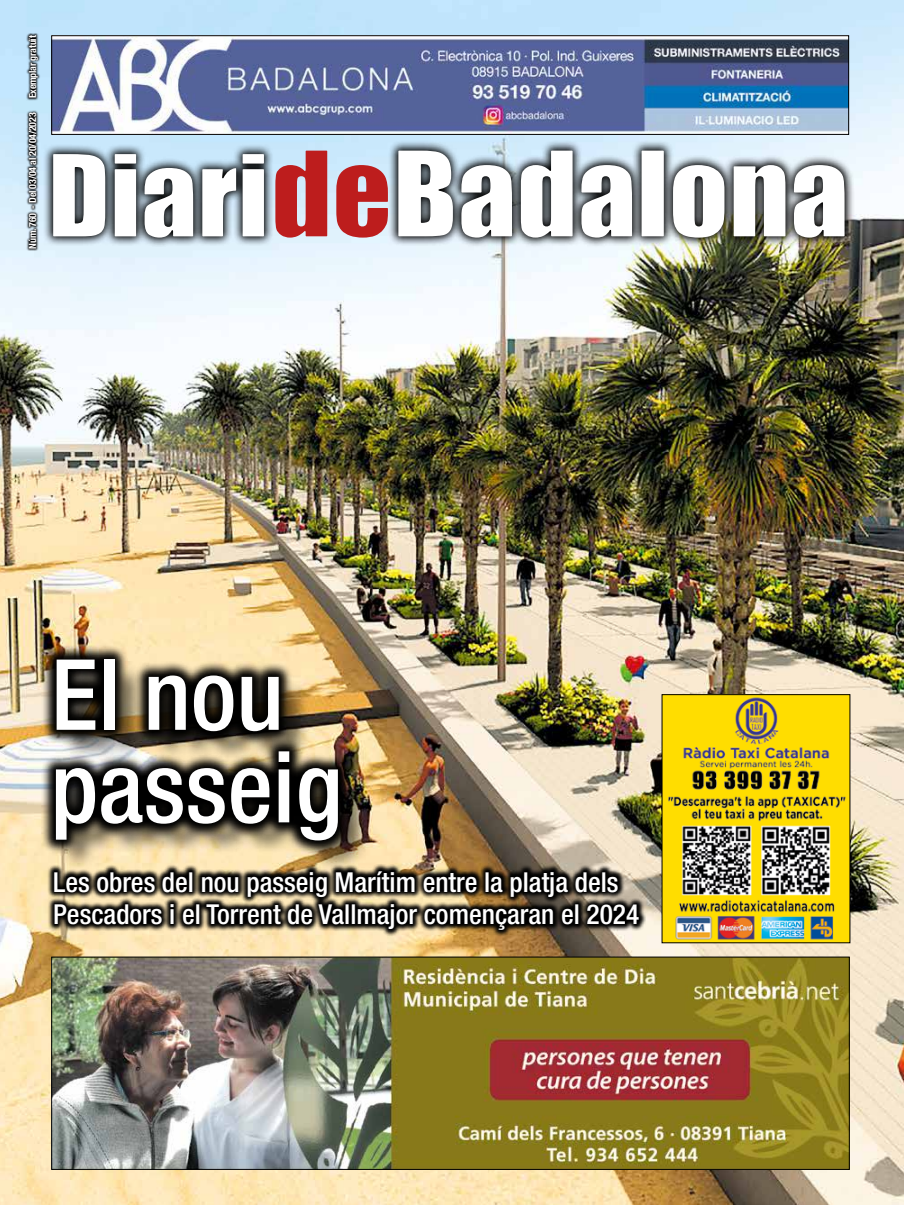
<style>
.page{position:relative;width:904px;height:1205px;background:#fff}
.page>*{position:absolute;margin:0;border:0;box-sizing:border-box;transform-origin:0 0}
.t1{font:500 condensed 98.38px/92.5px "Helvetica Neue";color:#fff}
.t2{font:500 condensed 27.5px/32.5px "Helvetica Neue";color:#fff}
.t3{font:700 condensed 10px "Helvetica Neue";letter-spacing:-.02em;color:#fff}
</style>
<div class="page">
<img style="left:0;top:0;width:904px;height:1205px">
<img style="left:53px;top:959px;width:794px;height:208px">
<div style="left:51px;top:957px;width:798px;height:212px;border:1px solid #000"></div>
<svg style="left:26px;top:33px;width:15px;height:68px"></svg>
<img style="left:53px;top:38px;width:793px;height:95px">
<div style="left:51px;top:36px;width:797px;height:99px;border:1px solid #000"></div>
<svg style="left:26px;top:110px;width:13px;height:141px;background:#5d686f"></svg>
<img style="left:41px;top:644px;width:312px;height:212px">
<div style="left:59px;top:663px;width:310px;height:208px;background:#000;opacity:.75"></div>
<svg style="left:47px;top:863px;width:599px;height:74px;background:#5a503e"></svg>
<svg style="left:43px;top:144px;width:231px;height:104px;background:#9caebb"></svg>
<svg style="left:53px;top:154px;width:52px;height:82px"></svg>
<svg style="left:115px;top:154px;width:21px;height:82px"></svg>
<svg style="left:145px;top:168px;width:48px;height:70px"></svg>
<svg style="left:202px;top:168px;width:34px;height:68px"></svg>
<svg style="left:243px;top:154px;width:21px;height:82px"></svg>
<svg style="left:275px;top:151px;width:52px;height:87px;background:#c14e52"></svg>
<svg style="left:336px;top:165px;width:52px;height:73px;background:#c35154"></svg>
<img style="left:388px;top:140px;width:466px;height:108px">
<svg style="left:398px;top:151px;width:55px;height:85px"></svg>
<svg style="left:461px;top:165px;width:51px;height:73px"></svg>
<svg style="left:521px;top:151px;width:51px;height:87px"></svg>
<svg style="left:581px;top:165px;width:51px;height:73px"></svg>
<div style="left:641px;top:151px;width:22px;height:85px;background:#fff"></div>
<svg style="left:673px;top:165px;width:51px;height:73px"></svg>
<svg style="left:733px;top:165px;width:52px;height:71px"></svg>
<svg style="left:794px;top:165px;width:50px;height:73px"></svg>
<img style="left:664px;top:696px;width:184px;height:245px">
<p class="t3" style="left:26px;top:98px;width:65px;rotate:-90deg">Exemplar gratuït</p>
<p class="t3" style="left:26px;top:248px;width:137px;rotate:-90deg">Núm. 760 - Del 03/04 al 20/04/2023</p>
<h1 class="t1" style="left:51px;top:647px;width:293px">El nou passeig</h1>
<p class="t2" style="left:53px;top:865px;width:587px">Les obres del nou passeig Marítim entre la platja dels<br>Pescadors i el Torrent de Vallmajor començaran el 2024</p>
</div>
